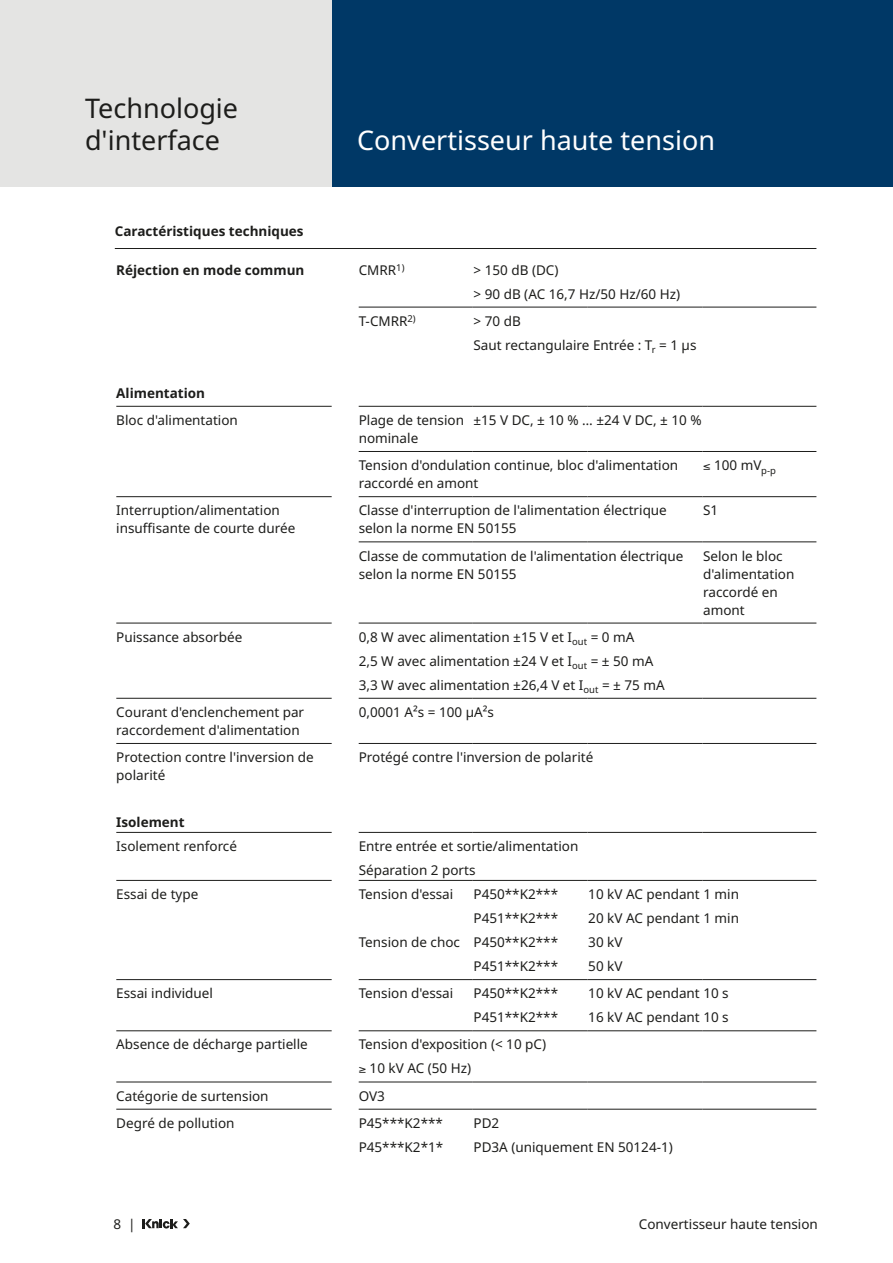
<style>
.page{position:relative;width:893px;height:1263px;background:#fff}
.page>*{position:absolute;margin:0;border:0;box-sizing:border-box;transform-origin:0 0}
.Produktbereiche{font:27px "Noto Sans";color:#fff}
.Headline_Produkt{font:27px/32.4px "Noto Sans";color:#1d1d1b}
.Tabelle{font:13.5px/18px "Noto Sans";color:#1d1d1b}
.Tabelle-2{font:700 13.5px "Noto Sans";color:#1d1d1b}
.Zwischenüberschrift{font:13.5px "Noto Sans";color:#1d1d1b}
.Tabelle_Headline{font:700 13.5px "Noto Sans";color:#1d1d1b}
</style>
<div class="page">
<div style="left:332px;top:0;width:561px;height:187px;background:#003866"></div>
<svg style="left:143px;top:1219px;width:47px;height:9px"></svg>
<div style="left:0;top:0;width:332px;height:187px;background:#e4e4e3"></div>
<hr style="left:116px;top:406px;width:216px;height:1px;background:#1d1d1b">
<hr style="left:359px;top:406px;width:114px;height:1px;background:#1d1d1b">
<hr style="left:473px;top:406px;width:115px;height:1px;background:#1d1d1b">
<hr style="left:588px;top:406px;width:114px;height:1px;background:#1d1d1b">
<hr style="left:702px;top:406px;width:114px;height:1px;background:#1d1d1b">
<hr style="left:116px;top:496px;width:216px;height:1px;background:#1d1d1b">
<hr style="left:359px;top:496px;width:114px;height:1px;background:#1d1d1b">
<hr style="left:473px;top:496px;width:115px;height:1px;background:#1d1d1b">
<hr style="left:588px;top:496px;width:114px;height:1px;background:#1d1d1b">
<hr style="left:702px;top:496px;width:114px;height:1px;background:#1d1d1b">
<hr style="left:116px;top:623px;width:216px;height:1px;background:#1d1d1b">
<hr style="left:359px;top:623px;width:114px;height:1px;background:#1d1d1b">
<hr style="left:473px;top:623px;width:115px;height:1px;background:#1d1d1b">
<hr style="left:588px;top:623px;width:114px;height:1px;background:#1d1d1b">
<hr style="left:702px;top:623px;width:114px;height:1px;background:#1d1d1b">
<hr style="left:116px;top:698px;width:216px;height:1px;background:#1d1d1b">
<hr style="left:116px;top:743px;width:216px;height:1px;background:#1d1d1b">
<hr style="left:359px;top:698px;width:114px;height:1px;background:#1d1d1b">
<hr style="left:473px;top:698px;width:115px;height:1px;background:#1d1d1b">
<hr style="left:588px;top:698px;width:114px;height:1px;background:#1d1d1b">
<hr style="left:702px;top:698px;width:114px;height:1px;background:#1d1d1b">
<hr style="left:359px;top:743px;width:114px;height:1px;background:#1d1d1b">
<hr style="left:473px;top:743px;width:115px;height:1px;background:#1d1d1b">
<hr style="left:588px;top:743px;width:114px;height:1px;background:#1d1d1b">
<hr style="left:702px;top:743px;width:114px;height:1px;background:#1d1d1b">
<hr style="left:116px;top:832px;width:216px;height:1px;background:#1d1d1b">
<hr style="left:359px;top:832px;width:114px;height:1px;background:#1d1d1b">
<hr style="left:473px;top:832px;width:115px;height:1px;background:#1d1d1b">
<hr style="left:588px;top:832px;width:114px;height:1px;background:#1d1d1b">
<hr style="left:702px;top:832px;width:114px;height:1px;background:#1d1d1b">
<hr style="left:116px;top:880px;width:216px;height:1px;background:#1d1d1b">
<hr style="left:359px;top:880px;width:114px;height:1px;background:#1d1d1b">
<hr style="left:473px;top:880px;width:115px;height:1px;background:#1d1d1b">
<hr style="left:588px;top:880px;width:114px;height:1px;background:#1d1d1b">
<hr style="left:702px;top:880px;width:114px;height:1px;background:#1d1d1b">
<hr style="left:116px;top:979px;width:216px;height:1px;background:#1d1d1b">
<hr style="left:116px;top:1030px;width:216px;height:1px;background:#1d1d1b">
<hr style="left:359px;top:1030px;width:114px;height:1px;background:#1d1d1b">
<hr style="left:473px;top:1030px;width:115px;height:1px;background:#1d1d1b">
<hr style="left:588px;top:1030px;width:114px;height:1px;background:#1d1d1b">
<hr style="left:702px;top:1030px;width:114px;height:1px;background:#1d1d1b">
<hr style="left:359px;top:979px;width:114px;height:1px;background:#1d1d1b">
<hr style="left:473px;top:979px;width:115px;height:1px;background:#1d1d1b">
<hr style="left:588px;top:979px;width:114px;height:1px;background:#1d1d1b">
<hr style="left:702px;top:979px;width:114px;height:1px;background:#1d1d1b">
<hr style="left:359px;top:1082px;width:114px;height:1px;background:#1d1d1b">
<hr style="left:473px;top:1082px;width:115px;height:1px;background:#1d1d1b">
<hr style="left:588px;top:1082px;width:114px;height:1px;background:#1d1d1b">
<hr style="left:702px;top:1082px;width:114px;height:1px;background:#1d1d1b">
<hr style="left:359px;top:1109px;width:114px;height:1px;background:#1d1d1b">
<hr style="left:473px;top:1109px;width:115px;height:1px;background:#1d1d1b">
<hr style="left:588px;top:1109px;width:114px;height:1px;background:#1d1d1b">
<hr style="left:702px;top:1109px;width:114px;height:1px;background:#1d1d1b">
<hr style="left:116px;top:1082px;width:216px;height:1px;background:#1d1d1b">
<hr style="left:116px;top:1109px;width:216px;height:1px;background:#1d1d1b">
<hr style="left:359px;top:542px;width:114px;height:1px;background:#1d1d1b">
<hr style="left:473px;top:542px;width:115px;height:1px;background:#1d1d1b">
<hr style="left:588px;top:542px;width:114px;height:1px;background:#1d1d1b">
<hr style="left:702px;top:542px;width:114px;height:1px;background:#1d1d1b">
<hr style="left:359px;top:307px;width:114px;height:1px;background:#1d1d1b">
<hr style="left:473px;top:307px;width:115px;height:1px;background:#1d1d1b">
<hr style="left:588px;top:307px;width:114px;height:1px;background:#1d1d1b">
<hr style="left:702px;top:307px;width:114px;height:1px;background:#1d1d1b">
<hr style="left:359px;top:451px;width:114px;height:1px;background:#1d1d1b">
<hr style="left:473px;top:451px;width:115px;height:1px;background:#1d1d1b">
<hr style="left:588px;top:451px;width:114px;height:1px;background:#1d1d1b">
<hr style="left:702px;top:451px;width:114px;height:1px;background:#1d1d1b">
<hr style="left:115px;top:248px;width:701px;height:1px;background:#1d1d1b">
<p class="Headline_Produkt" style="left:85px;top:92px;width:155px">Technologie d'interface</p>
<p class="Tabelle_Headline" style="left:115px;top:221px;width:190px">Caractéristiques techniques</p>
<p class="Produktbereiche" style="left:357px;top:121px;width:359px">Convertisseur haute tension</p>
<p class="Tabelle-2" style="left:116px;top:260px;width:190px">Réjection en mode commun</p>
<p class="Tabelle" style="left:359px;top:261px;width:47px">CMRR<sup>1)</sup></p>
<p class="Tabelle" style="left:473px;top:261px;width:86px">&gt; 150 dB (DC)</p>
<p class="Tabelle" style="left:473px;top:285px;width:208px">&gt; 90 dB (AC 16,7 Hz/50 Hz/60 Hz)</p>
<p class="Tabelle" style="left:359px;top:312px;width:59px">T-CMRR<sup>2)</sup></p>
<p class="Tabelle" style="left:473px;top:312px;width:49px">&gt; 70 dB</p>
<p class="Tabelle" style="left:473px;top:336px;width:224px">Saut rectangulaire Entrée : T<sub>r</sub> = 1 µs</p>
<p class="Tabelle-2" style="left:116px;top:383px;width:90px">Alimentation</p>
<p class="Tabelle" style="left:116px;top:411px;width:123px">Bloc d'alimentation</p>
<p class="Tabelle" style="left:359px;top:411px;width:107px">Plage de tension nominale</p>
<p class="Tabelle" style="left:473px;top:411px;width:230px">±15 V DC, ± 10 % … ±24 V DC, ± 10 %</p>
<p class="Tabelle" style="left:359px;top:457px;width:321px">Tension d'ondulation continue, bloc d'alimentation raccordé en amont</p>
<p class="Tabelle" style="left:703px;top:457px;width:74px">≤ 100 mV<sub>p-p</sub></p>
<p class="Tabelle" style="left:116px;top:502px;width:180px">Interruption/alimentation insuffisante de courte durée</p>
<p class="Tabelle" style="left:359px;top:502px;width:310px">Classe d'interruption de l'alimentation électrique selon la norme EN 50155</p>
<p class="Tabelle" style="left:703px;top:502px;width:17px">S1</p>
<p class="Tabelle" style="left:359px;top:547px;width:326px">Classe de commutation de l'alimentation électrique selon la norme EN 50155</p>
<p class="Tabelle" style="left:703px;top:547px;width:93px">Selon le bloc d'alimentation raccordé en amont</p>
<p class="Tabelle" style="left:116px;top:628px;width:128px">Puissance absorbée</p>
<p class="Tabelle" style="left:359px;top:628px;width:277px">0,8 W avec alimentation ±15 V et I<sub>out</sub> = 0 mA</p>
<p class="Tabelle" style="left:359px;top:652px;width:296px">2,5 W avec alimentation ±24 V et I<sub>out</sub> = ± 50 mA</p>
<p class="Tabelle" style="left:359px;top:676px;width:307px">3,3 W avec alimentation ±26,4 V et I<sub>out</sub> = ± 75 mA</p>
<p class="Tabelle" style="left:116px;top:703px;width:189px">Courant d'enclenchement par raccordement d'alimentation</p>
<p class="Tabelle" style="left:359px;top:703px;width:137px">0,0001 A²s = 100 µA²s</p>
<p class="Tabelle" style="left:116px;top:748px;width:199px">Protection contre l'inversion de polarité</p>
<p class="Tabelle" style="left:359px;top:748px;width:236px">Protégé contre l'inversion de polarité</p>
<p class="Tabelle-2" style="left:116px;top:813px;width:70px">Isolement</p>
<p class="Tabelle" style="left:116px;top:837px;width:122px">Isolement renforcé</p>
<p class="Tabelle" style="left:359px;top:837px;width:221px">Entre entrée et sortie/alimentation</p>
<p class="Tabelle" style="left:359px;top:861px;width:118px">Séparation 2 ports</p>
<p class="Tabelle" style="left:116px;top:885px;width:84px">Essai de type</p>
<p class="Tabelle" style="left:359px;top:885px;width:96px">Tension d'essai</p>
<p class="Tabelle" style="left:473px;top:885px;width:86px">P450**K2***</p>
<p class="Tabelle" style="left:588px;top:885px;width:152px">10 kV AC pendant 1 min</p>
<p class="Tabelle" style="left:473px;top:909px;width:86px">P451**K2***</p>
<p class="Tabelle" style="left:588px;top:909px;width:152px">20 kV AC pendant 1 min</p>
<p class="Tabelle" style="left:359px;top:933px;width:103px">Tension de choc</p>
<p class="Tabelle" style="left:473px;top:933px;width:86px">P450**K2***</p>
<p class="Tabelle" style="left:588px;top:933px;width:36px">30 kV</p>
<p class="Tabelle" style="left:473px;top:957px;width:86px">P451**K2***</p>
<p class="Tabelle" style="left:588px;top:957px;width:36px">50 kV</p>
<p class="Tabelle" style="left:116px;top:985px;width:98px">Essai individuel</p>
<p class="Tabelle" style="left:359px;top:985px;width:96px">Tension d'essai</p>
<p class="Tabelle" style="left:473px;top:985px;width:86px">P450**K2***</p>
<p class="Tabelle" style="left:588px;top:985px;width:142px">10 kV AC pendant 10 s</p>
<p class="Tabelle" style="left:473px;top:1009px;width:86px">P451**K2***</p>
<p class="Tabelle" style="left:588px;top:1009px;width:142px">16 kV AC pendant 10 s</p>
<p class="Tabelle" style="left:116px;top:1036px;width:193px">Absence de décharge partielle</p>
<p class="Tabelle" style="left:359px;top:1036px;width:189px">Tension d'exposition (&lt; 10 pC)</p>
<p class="Tabelle" style="left:359px;top:1060px;width:114px">≥ 10 kV AC (50 Hz)</p>
<p class="Tabelle" style="left:116px;top:1087px;width:154px">Catégorie de surtension</p>
<p class="Tabelle" style="left:359px;top:1087px;width:28px">OV3</p>
<p class="Zwischenüberschrift" style="left:116px;top:1113px;width:120px">Degré de pollution</p>
<p class="Zwischenüberschrift" style="left:359px;top:1113px;width:86px">P45***K2***</p>
<p class="Zwischenüberschrift" style="left:473px;top:1113px;width:27px">PD2</p>
<p class="Tabelle" style="left:359px;top:1138px;width:86px">P45***K2*1*</p>
<p class="Tabelle" style="left:473px;top:1138px;width:201px">PD3A (uniquement EN 50124-1)</p>
<p class="Tabelle" style="left:113px;top:1215px;width:24px">8 |</p>
<p class="Tabelle" style="left:639px;top:1215px;width:180px">Convertisseur haute tension</p>
</div>
